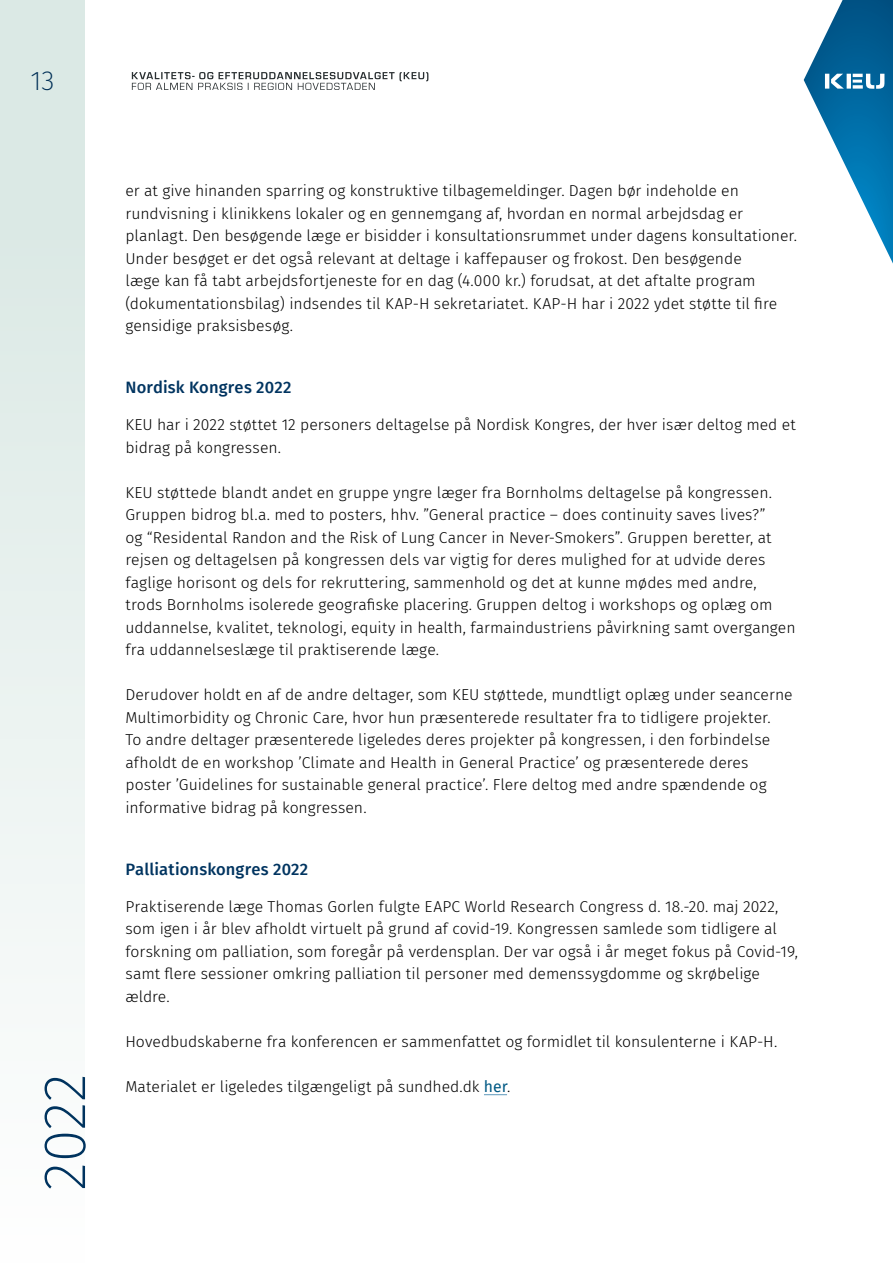
<style>
.page{position:relative;width:893px;height:1263px;background:#fff}
.page>*{position:absolute;margin:0;border:0;box-sizing:border-box;transform-origin:0 0}
.t1{font:200 60px "Fira Sans";color:#003460}
.t2{font:200 27px "Fira Sans";color:#003460}
.Tertiary{font:500 16.5px "Fira Sans";letter-spacing:.01em;color:#003460}
.Text{font:300 15.75px/22.5px "Fira Sans";color:#000}
.s1{font-weight:400;color:#005984}
</style>
<div class="page">
<svg style="left:484px;top:1094px;width:23px;height:1px"></svg>
<svg style="left:132px;top:72px;width:296px;height:18px"></svg>
<div style="left:0;top:0;width:85px;height:1263px;background:linear-gradient(to bottom,#d6e6e1,#fdfefe)"></div>
<svg style="left:804px;top:0;width:89px;height:264px"></svg>
<h2 class="t2" style="left:31px;top:62px;width:25px">13</h2>
<h1 class="t1" style="left:22px;top:1191px;width:119px;rotate:-90deg">2022</h1>
<p class="Text" style="left:125px;top:179px;width:673px">er at give hinanden sparring og konstruktive tilbagemeldinger. Dagen bør indeholde en rundvisning i klinikkens lokaler og en gennemgang af, hvordan en normal arbejdsdag er planlagt. Den besøgende læge er bisidder i konsultationsrummet under dagens konsultationer.<br>Under besøget er det også relevant at deltage i kaffepauser og frokost. Den besøgende<br>læge kan få tabt arbejdsfortjeneste for en dag (4.000 kr.) forudsat, at det aftalte program (dokumentationsbilag) indsendes til KAP-H sekretariatet. KAP-H har i 2022 ydet støtte til fire gensidige praksisbesøg.</p>
<p class="Tertiary" style="left:125px;top:374px;width:167px">Nordisk Kongres 2022</p>
<p class="Text" style="left:125px;top:413px;width:672px">KEU har i 2022 støttet 12 personers deltagelse på Nordisk Kongres, der hver især deltog med et bidrag på kongressen.</p>
<p class="Text" style="left:125px;top:481px;width:672px">KEU støttede blandt andet en gruppe yngre læger fra Bornholms deltagelse på kongressen.<br>Gruppen bidrog bl.a. med to posters, hhv. ”General practice – does continuity saves lives?”<br>og “Residental Randon and the Risk of Lung Cancer in Never-Smokers”. Gruppen beretter, at rejsen og deltagelsen på kongressen dels var vigtig for deres mulighed for at udvide deres faglige horisont og dels for rekruttering, sammenhold og det at kunne mødes med andre, trods Bornholms isolerede geografiske placering. Gruppen deltog i workshops og oplæg om uddannelse, kvalitet, teknologi, equity in health, farmaindustriens påvirkning samt overgangen fra uddannelseslæge til praktiserende læge.</p>
<p class="Text" style="left:125px;top:683px;width:669px">Derudover holdt en af de andre deltager, som KEU støttede, mundtligt oplæg under seancerne Multimorbidity og Chronic Care, hvor hun præsenterede resultater fra to tidligere projekter.<br>To andre deltager præsenterede ligeledes deres projekter på kongressen, i den forbindelse afholdt de en workshop ’Climate and Health in General Practice’ og præsenterede deres poster ’Guidelines for sustainable general practice’. Flere deltog med andre spændende og informative bidrag på kongressen.</p>
<p class="Tertiary" style="left:125px;top:855px;width:184px">Palliationskongres 2022</p>
<p class="Text" style="left:125px;top:895px;width:674px">Praktiserende læge Thomas Gorlen fulgte EAPC World Research Congress d. 18.-20. maj 2022, som igen i år blev afholdt virtuelt på grund af covid-19. Kongressen samlede som tidligere al forskning om palliation, som foregår på verdensplan. Der var også i år meget fokus på Covid-19, samt flere sessioner omkring palliation til personer med demenssygdomme og skrøbelige ældre.</p>
<p class="Text" style="left:125px;top:1030px;width:653px">Hovedbudskaberne fra konferencen er sammenfattet og formidlet til konsulenterne i KAP-H.</p>
<p class="Text" style="left:125px;top:1075px;width:386px">Materialet er ligeledes tilgængeligt på sundhed.dk <span class="s1">her</span>.</p>
</div>
